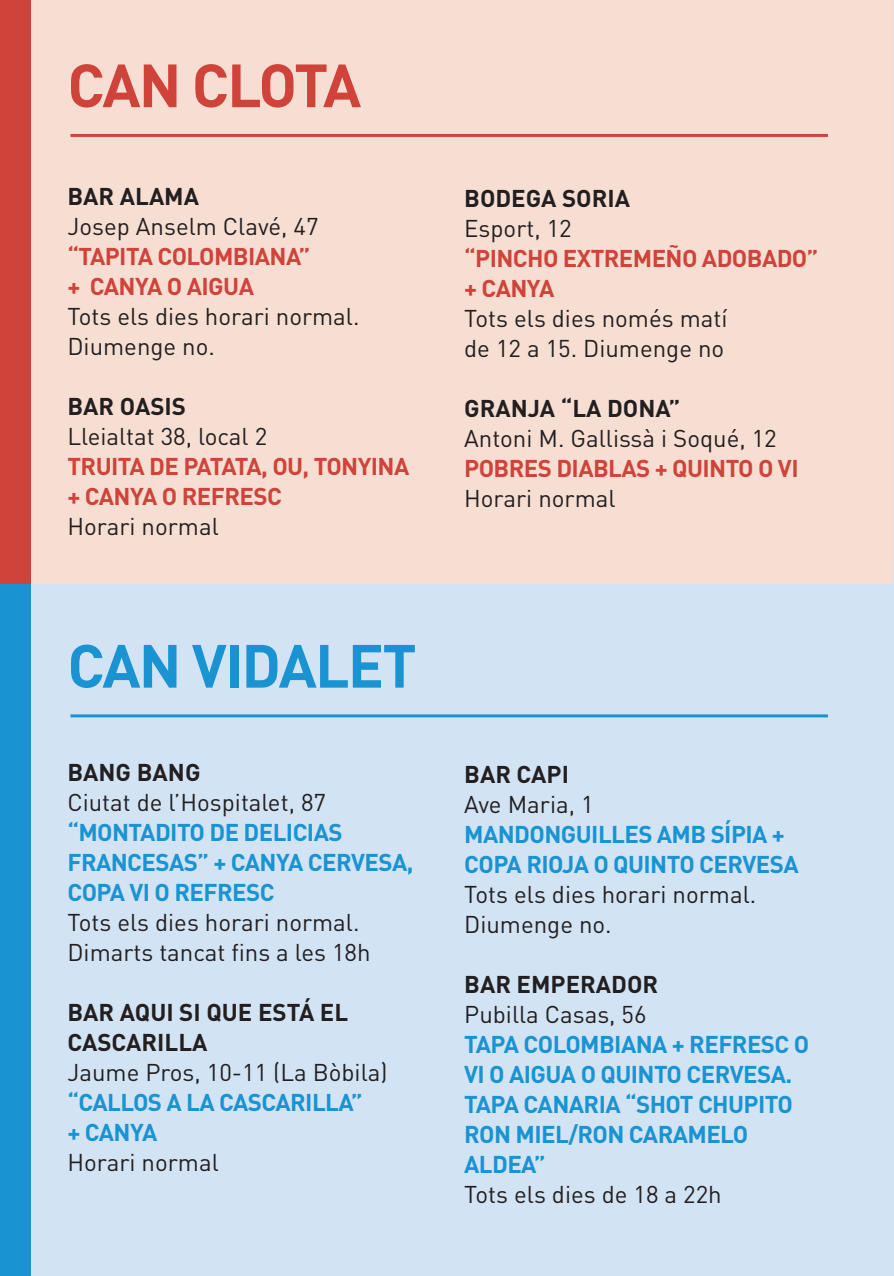
<style>
.page{position:relative;width:894px;height:1276px;background:#fff}
.page>*{position:absolute;margin:0;border:0;box-sizing:border-box;transform-origin:0 0}
.t1{font:700 60px "DIN";letter-spacing:-.03em;color:#1a93d2}
.t2{font:700 60px "DIN";letter-spacing:-.045em;color:#cf433b}
.salt_-_Copia{font:24px/30px "DIN";color:#231f20}
.tapa_-_Copia{font:700 24px/30px "DIN";letter-spacing:-.025em;color:#1a93d2}
.tapa_-_Copia-2{font:700 24px/30px "DIN";letter-spacing:-.025em;color:#cf433b}
.bar_-_Copia{font:700 24px/30px "DIN";color:#231f20}
</style>
<div class="page">
<div style="left:0;top:0;width:892px;height:587px;background:#f7ded3"></div>
<hr style="left:892px;top:0;width:1px;height:1276px;background:#d2e3f4">
<div style="left:0;top:585px;width:892px;height:691px;background:#d2e3f4"></div>
<hr style="left:70px;top:134px;width:757px;height:3px;background:#cf433b">
<hr style="left:70px;top:714px;width:757px;height:3px;background:#1a93d2">
<div style="left:0;top:0;width:31px;height:585px;background:#cf433b"></div>
<div style="left:0;top:585px;width:31px;height:691px;background:#1a93d2"></div>
<p class="t2" style="left:67px;top:46px;width:295px">CAN CLOTA</p>
<p class="bar_-_Copia" style="left:67px;top:180px;width:133px">BAR ALAMA</p>
<p class="salt_-_Copia" style="left:67px;top:211px;width:253px">Josep Anselm Clavé, 47</p>
<p class="tapa_-_Copia-2" style="left:67px;top:240px;width:244px">“TAPITA COLOMBIANA” + CANYA O AIGUA</p>
<p class="salt_-_Copia" style="left:67px;top:301px;width:293px">Tots els dies horari normal.<br>Diumenge no.</p>
<p class="bar_-_Copia" style="left:67px;top:390px;width:120px">BAR OASIS</p>
<p class="salt_-_Copia" style="left:67px;top:421px;width:201px">Lleialtat 38, local 2</p>
<p class="tapa_-_Copia-2" style="left:67px;top:450px;width:343px">TRUITA DE PATATA, OU, TONYINA</p>
<p class="tapa_-_Copia-2" style="left:67px;top:480px;width:216px">+ CANYA O REFRESC</p>
<p class="salt_-_Copia" style="left:67px;top:511px;width:153px">Horari normal</p>
<p class="t1" style="left:67px;top:627px;width:350px">CAN VIDALET</p>
<p class="bar_-_Copia" style="left:67px;top:756px;width:135px">BANG BANG</p>
<p class="salt_-_Copia" style="left:67px;top:786px;width:260px">Ciutat de l’Hospitalet, 87</p>
<p class="tapa_-_Copia" style="left:67px;top:816px;width:347px">“MONTADITO DE DELICIAS<br>FRANCESAS” + CANYA CERVESA,<br>COPA VI O REFRESC</p>
<p class="salt_-_Copia" style="left:67px;top:906px;width:304px">Tots els dies horari normal.<br>Dimarts tancat fins a les 18h</p>
<p class="bar_-_Copia" style="left:67px;top:996px;width:282px">BAR AQUI SI QUE ESTÁ EL<br>CASCARILLA</p>
<p class="salt_-_Copia" style="left:67px;top:1056px;width:321px">Jaume Pros, 10-11 (La Bòbila)</p>
<p class="tapa_-_Copia" style="left:67px;top:1086px;width:297px">“CALLOS A LA CASCARILLA” + CANYA</p>
<p class="salt_-_Copia" style="left:67px;top:1146px;width:153px">Horari normal</p>
<p class="bar_-_Copia" style="left:464px;top:182px;width:167px">BODEGA SORIA</p>
<p class="salt_-_Copia" style="left:464px;top:213px;width:109px">Esport, 12</p>
<p class="tapa_-_Copia-2" style="left:464px;top:242px;width:355px">“PINCHO EXTREMEÑO ADOBADO” + CANYA</p>
<p class="salt_-_Copia" style="left:464px;top:303px;width:265px">Tots els dies només matí de 12 a 15. Diumenge no</p>
<p class="bar_-_Copia" style="left:464px;top:392px;width:218px">GRANJA “LA DONA”</p>
<p class="salt_-_Copia" style="left:464px;top:423px;width:314px">Antoni M. Gallissà i Soqué, 12</p>
<p class="tapa_-_Copia-2" style="left:464px;top:452px;width:336px">POBRES DIABLAS + QUINTO O VI</p>
<p class="salt_-_Copia" style="left:464px;top:483px;width:153px">Horari normal</p>
<p class="bar_-_Copia" style="left:464px;top:758px;width:106px">BAR CAPI</p>
<p class="salt_-_Copia" style="left:464px;top:789px;width:131px">Ave Maria, 1</p>
<p class="tapa_-_Copia" style="left:464px;top:818px;width:336px">MANDONGUILLES AMB SÍPIA +<br>COPA RIOJA O QUINTO CERVESA</p>
<p class="salt_-_Copia" style="left:464px;top:879px;width:293px">Tots els dies horari normal.<br>Diumenge no.</p>
<p class="bar_-_Copia" style="left:464px;top:968px;width:195px">BAR EMPERADOR</p>
<p class="salt_-_Copia" style="left:464px;top:999px;width:184px">Pubilla Casas, 56</p>
<p class="tapa_-_Copia" style="left:464px;top:1028px;width:346px">TAPA COLOMBIANA + REFRESC O<br>VI O AIGUA O QUINTO CERVESA.<br>TAPA CANARIA “SHOT CHUPITO<br>RON MIEL/RON CARAMELO<br>ALDEA”</p>
<p class="salt_-_Copia" style="left:464px;top:1179px;width:259px">Tots els dies de 18 a 22h</p>
</div>
